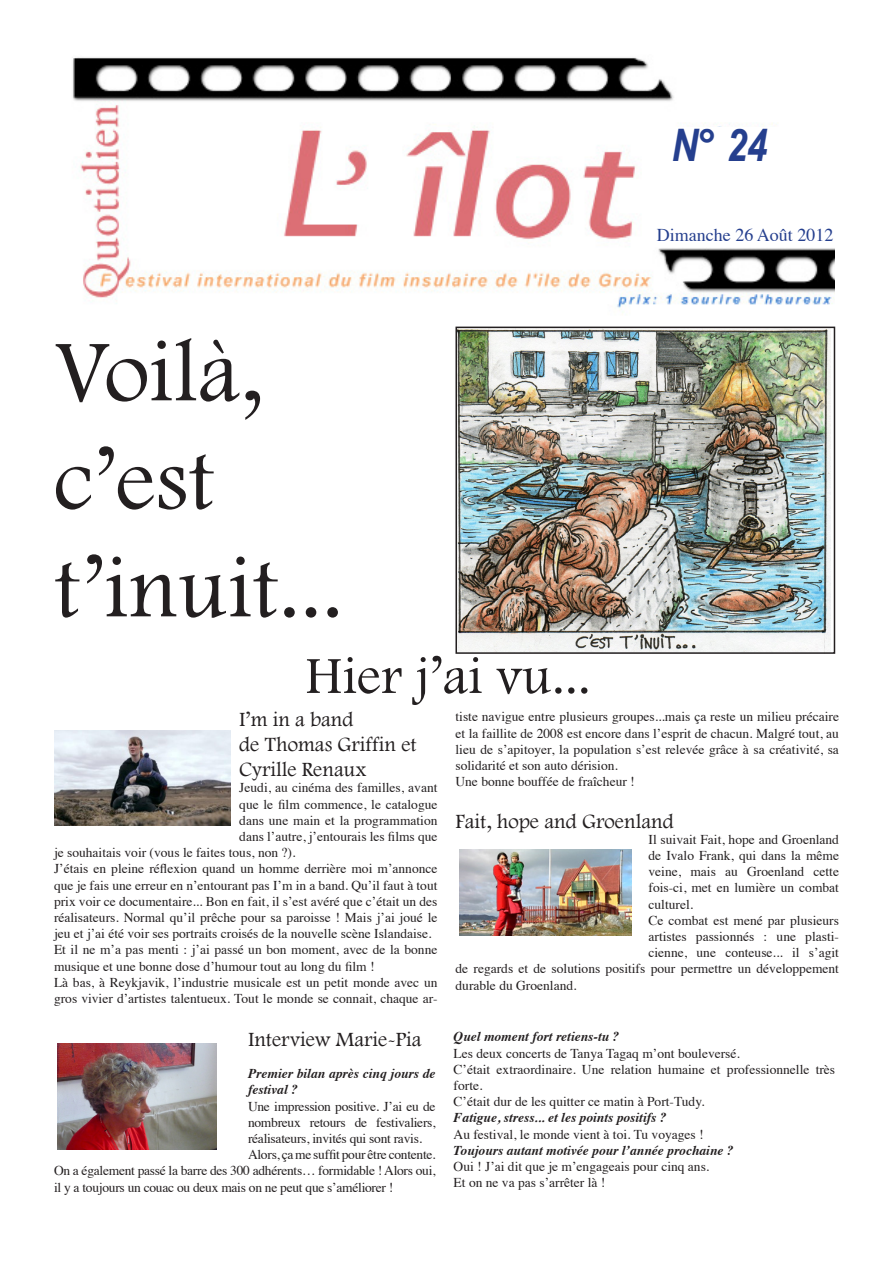
<style>
.page{position:relative;width:893px;height:1263px;background:#fff}
.page>*{position:absolute;margin:0;border:0;box-sizing:border-box;transform-origin:0 0}
.t1{font:90px/108px "Footlight MT Light";color:#231f20}
.t2{font:54px "Footlight MT Light";color:#231f20}
.t3{font:italic 700 45px "Arial Narrow";color:#253f8e}
.t4{font:21px/25.2px "Footlight MT Light";color:#231f20}
.t5{font:18px "Times";color:#253f8e}
.t6{font:13.5px/16.2px "Times";color:#231f20;text-align:justify}
.t7{font:italic 700 13.5px/16.2px "Times";color:#231f20}
</style>
<div class="page">
<img style="left:73px;top:57px;width:761px;height:270px">
<div style="left:671px;top:128px;width:206px;height:50px;background:#fff"></div>
<img style="left:55px;top:730px;width:176px;height:95px">
<img style="left:459px;top:850px;width:172px;height:85px">
<img style="left:458px;top:330px;width:372px;height:321px">
<div style="left:455px;top:327px;width:380px;height:327px;border:2px solid #231f20"></div>
<img style="left:58px;top:1044px;width:158px;height:106px">
<p class="t3" style="left:671px;top:119px;width:97px">N° 24</p>
<p class="t1" style="left:54px;top:315px;width:209px">Voilà,</p>
<p class="t1" style="left:54px;top:423px;width:291px">c’est t’inuit...</p>
<p class="t5" style="left:657px;top:218px;width:178px">Dimanche 26 Août 2012</p>
<p class="t2" style="left:305px;top:644px;width:287px">Hier j’ai vu...</p>
<p class="t4" style="left:239px;top:706px;width:116px">I’m in a band</p>
<p class="t4" style="left:239px;top:731px;width:179px">de Thomas Griffin et<br>Cyrille Renaux</p>
<p class="t6" style="left:239px;top:778px;width:200px">Jeudi, au cinéma des familles, avant</p>
<p class="t6" style="left:239px;top:795px;width:200px">que le film commence, le catalogue</p>
<p class="t6" style="left:239px;top:811px;width:200px">dans une main et la programmation</p>
<p class="t6" style="left:239px;top:827px;width:200px">dans l’autre, j’entourais les films que</p>
<p class="t6" style="left:54px;top:843px;width:243px">je souhaitais voir (vous le faites tous, non ?).</p>
<p class="t6" style="left:54px;top:859px;width:385px">J’étais en pleine réflexion quand un homme derrière moi m’annonce que je fais une erreur en n’entourant pas I’m in a band. Qu’il faut à tout prix voir ce documentaire... Bon en fait, il s’est avéré que c’était un des réalisateurs. Normal qu’il prêche pour sa paroisse ! Mais j’ai joué le jeu et j’ai été voir ses portraits croisés de la nouvelle scène Islandaise.</p>
<p class="t6" style="left:54px;top:940px;width:385px">Et il ne m’a pas menti : j’ai passé un bon moment, avec de la bonne musique et une bonne dose d’humour tout au long du film !</p>
<p class="t6" style="left:54px;top:973px;width:385px">Là bas, à Reykjavik, l’industrie musicale est un petit monde avec un gros vivier d’artistes talentueux. Tout le monde se connait, chaque ar-</p>
<p class="t6" style="left:455px;top:707px;width:385px">tiste navigue entre plusieurs groupes...mais ça reste un milieu précaire et la faillite de 2008 est encore dans l’esprit de chacun. Malgré tout, au lieu de s’apitoyer, la population s’est relevée grâce à sa créativité, sa solidarité et son auto dérision.</p>
<p class="t6" style="left:455px;top:772px;width:181px">Une bonne bouffée de fraîcheur !</p>
<p class="t4" style="left:455px;top:808px;width:220px">Fait, hope and Groenland</p>
<p class="t6" style="left:648px;top:830px;width:192px">Il suivait Fait, hope and Groenland de Ivalo Frank, qui dans la même veine, mais au Groenland cette fois-ci, met en lumière un combat culturel.</p>
<p class="t6" style="left:648px;top:911px;width:192px">Ce combat est mené par plusieurs</p>
<p class="t6" style="left:648px;top:927px;width:192px">artistes passionnés : une plasti-</p>
<p class="t6" style="left:648px;top:943px;width:192px">cienne, une conteuse... il s’agit</p>
<p class="t6" style="left:455px;top:959px;width:385px">de regards et de solutions positifs pour permettre un développement</p>
<p class="t6" style="left:455px;top:976px;width:123px">durable du Groenland.</p>
<p class="t4" style="left:248px;top:1026px;width:175px">Interview Marie-Pia</p>
<p class="t7" style="left:248px;top:1064px;width:189px">Premier bilan après cinq jours de festival ?</p>
<p class="t6" style="left:248px;top:1097px;width:189px">Une impression positive. J’ai eu de nombreux retours de festivaliers, réalisateurs, invités qui sont ravis.</p>
<p class="t6" style="left:54px;top:1145px;width:383px;text-indent:194px">Alors, ça me suffit pour être contente.<br>On a également passé la barre des 300 adhérents… formidable ! Alors oui, il y a toujours un couac ou deux mais on ne peut que s’améliorer !</p>
<p class="t7" style="left:454px;top:1027px;width:167px">Quel moment fort retiens-tu ?</p>
<p class="t6" style="left:454px;top:1044px;width:288px">Les deux concerts de Tanya Tagaq m’ont bouleversé.</p>
<p class="t6" style="left:454px;top:1060px;width:383px">C’était extraordinaire. Une relation humaine et professionnelle très forte.</p>
<p class="t6" style="left:454px;top:1092px;width:252px">C’était dur de les quitter ce matin à Port-Tudy.</p>
<p class="t7" style="left:454px;top:1108px;width:215px">Fatigue, stress... et les points positifs ?</p>
<p class="t6" style="left:454px;top:1125px;width:252px">Au festival, le monde vient à toi. Tu voyages !</p>
<p class="t7" style="left:454px;top:1141px;width:282px">Toujours autant motivée pour l’année prochaine ?</p>
<p class="t6" style="left:454px;top:1157px;width:257px">Oui ! J’ai dit que je m’engageais pour cinq ans.</p>
<p class="t6" style="left:454px;top:1173px;width:153px">Et on ne va pas s’arrêter là !</p>
</div>
